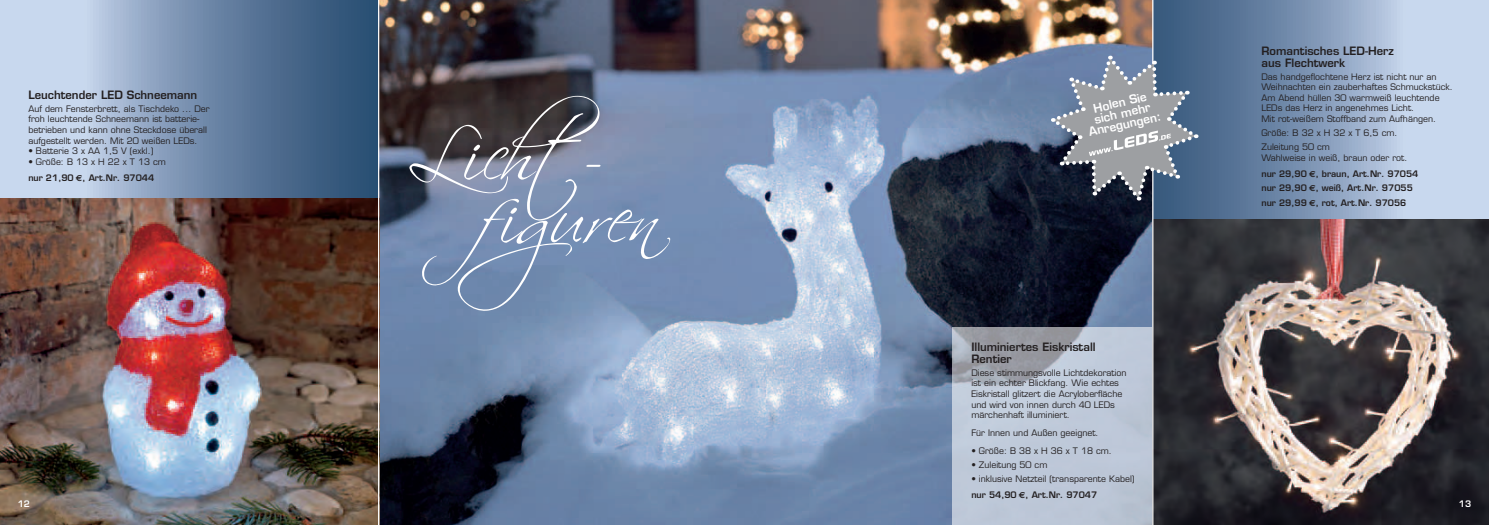
<style>
.page{position:relative;width:1489px;height:525px;background:#fff}
.page>*{position:absolute;margin:0;border:0;box-sizing:border-box;transform-origin:0 0}
.t1{font:74.38px "Scriptina";letter-spacing:-.005em;color:#fff}
.t2{font:600 11.75px/11px "Eurostile";color:#fff;text-align:center}
.t3{font:600 11.25px/12.5px "Eurostile";color:#231f20}
.t4{font:8.75px/10.6px "Eurostile";color:#231f20}
.t5{font:600 8.75px/16px "Eurostile";color:#231f20}
.t6{font:600 8.75px "Eurostile";color:#fff}
.s1{font-weight:400}
.s2{font-family:"Euro Sans";font-weight:700}
.s3{font-weight:600}
</style>
<div class="page">
<svg style="left:1153px;top:0;width:335px;height:220px;background:#8ea4c0"></svg>
<svg style="left:0;top:0;width:378px;height:198px;background:#8199b7"></svg>
<img style="left:379px;top:0;width:773px;height:524px">
<img style="left:0;top:198px;width:378px;height:326px">
<img style="left:1153px;top:220px;width:335px;height:304px">
<svg style="left:952px;top:327px;width:199px;height:197px;background:#b8c2d0"></svg>
<svg style="left:1050px;top:56px;width:148px;height:144px;background:#758192"></svg>
<p class="t3" style="left:28px;top:89px;width:170px">Leuchtender LED Schneemann</p>
<p class="t4" style="left:28px;top:103px;width:183px">Auf dem Fensterbrett, als Tischdeko ... Der froh leuchtende Schneemann ist batterie&shy;betrieben und kann ohne Steckdose überall aufgestellt werden. Mit 20 weißen LEDs.</p>
<p class="t4" style="left:28px;top:146px;width:127px">• Batterie 3 x AA 1,5 V (exkl.)</p>
<p class="t5" style="left:28px;top:153px;width:139px"><span class="s1">• Größe: B 13 x H 22 x T 13 cm </span>nur 21,90 <span class="s2">E</span>, Art.Nr. 97044</p>
<h1 class="t1" style="left:407px;top:110px;width:196px">Li cht -</h1>
<h1 class="t1" style="left:476px;top:173px;width:185px">figuren</h1>
<h2 class="t2" style="left:1082px;top:105px;width:75px;rotate:-13deg">Holen Sie sich mehr<br>Anregungen:</h2>
<p class="t3" style="left:1261px;top:44px;width:134px">Romantisches LED-Herz aus Flechtwerk</p>
<p class="t4" style="left:1261px;top:71px;width:193px">Das handgeflochtene Herz ist nicht nur an Weihnachten ein zauberhaftes Schmuckstück.<br>Am Abend hüllen 30 warmweiß leuchtende LEDs das Herz in angenehmes Licht.<br>Mit rot-weißem Stoffband zum Aufhängen.</p>
<p class="t4" style="left:1261px;top:126px;width:137px;line-height:14.1px">Größe: B 32 x H 32 x T 6,5 cm.<br>Zuleitung 50 cm</p>
<p class="t4" style="left:1261px;top:150px;width:158px;line-height:16px">Wahlweise in weiß, braun oder rot. <span class="s3">nur 29,90</span> <span class="s2">E</span><span class="s3">, braun, Art.Nr. 97054</span></p>
<p class="t5" style="left:1261px;top:181px;width:153px;line-height:14.2px">nur 29,90 <span class="s2">E</span>, weiß, Art.Nr. 97055 nur 29,99 <span class="s2">E</span>, rot, Art.Nr. 97056</p>
<p class="t3" style="left:971px;top:340px;width:126px">Illuminiertes Eiskristall<br>Rentier</p>
<p class="t4" style="left:971px;top:367px;width:157px">Diese stimmungsvolle Lichtdekoration ist ein echter Blickfang. Wie echtes Eiskristall glitzert die Acryloberfläche und wird von innen durch 40 LEDs märchenhaft illuminiert.</p>
<p class="t4" style="left:971px;top:427px;width:129px">Für Innen und Außen geeignet.</p>
<p class="t4" style="left:971px;top:445px;width:142px">• Größe: B 38 x H 36 x T 18 cm.</p>
<p class="t4" style="left:971px;top:459px;width:78px">• Zuleitung 50 cm</p>
<p class="t4" style="left:971px;top:471px;width:165px;line-height:16px">• inklusive Netzteil (transparente Kabel) <span class="s3">nur 54,90</span> <span class="s2">E</span><span class="s3">, Art.Nr. 97047</span></p>
<p class="t6" style="left:18px;top:498px;width:14px">12</p>
<p class="t6" style="left:1458px;top:498px;width:14px">13</p>
</div>
